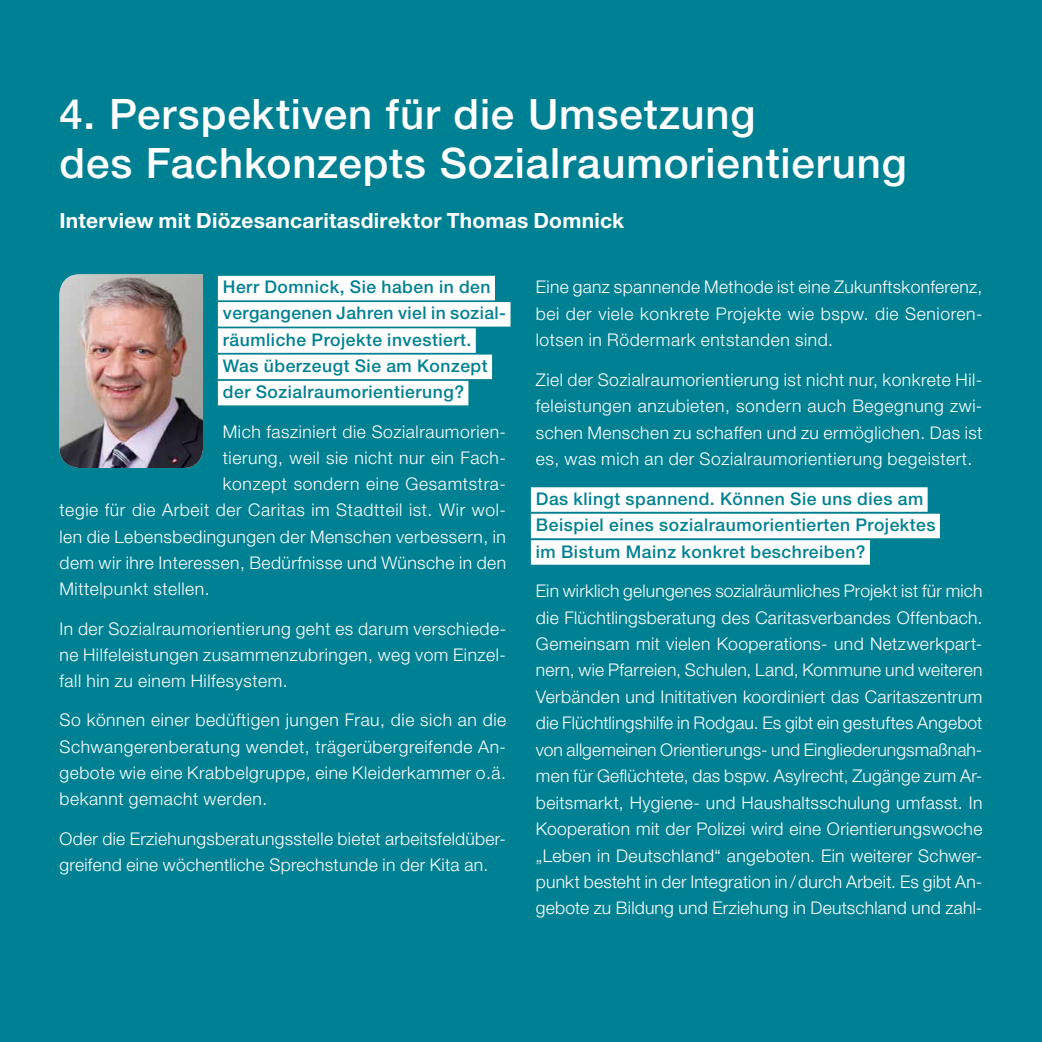
<style>
.page{position:relative;width:1042px;height:1042px;background:#008193}
.page>*{position:absolute;margin:0;border:0;box-sizing:border-box;transform-origin:0 0}
.t1{font:500 42px/49px "Helvetica Neue LT Std";letter-spacing:.02em;color:#fff}
.t2{font:700 21px "Helvetica Neue LT Std";letter-spacing:.01em;color:#fff}
.t3{font:300 17.5px/26.4px "Helvetica Neue LT Std";letter-spacing:.03em;color:#fff;text-align:justify}
.t4{font:500 17.5px/26.2px "Helvetica Neue LT Std";letter-spacing:.03em;color:#008193}
</style>
<div class="page">
<div style="left:218px;top:276px;width:277px;height:24px;background:#fff"></div>
<div style="left:218px;top:302px;width:292px;height:25px;background:#fff"></div>
<div style="left:218px;top:328px;width:258px;height:25px;background:#fff"></div>
<div style="left:218px;top:355px;width:274px;height:24px;background:#fff"></div>
<div style="left:218px;top:381px;width:250px;height:24px;background:#fff"></div>
<div style="left:531px;top:487px;width:396px;height:25px;background:#fff"></div>
<div style="left:531px;top:514px;width:409px;height:24px;background:#fff"></div>
<div style="left:531px;top:540px;width:339px;height:25px;background:#fff"></div>
<img style="left:60px;top:274px;width:143px;height:194px">
<h1 class="t1" style="left:60px;top:89px;width:849px">4. Perspektiven für die Umsetzung<br>des Fachkonzepts Sozialraumorientierung</h1>
<p class="t2" style="left:60px;top:207px;width:566px">Interview mit Diözesancaritasdirektor Thomas Domnick</p>
<p class="t4" style="left:223px;top:274px;width:285px">Herr Domnick, Sie haben in den vergangenen Jahren viel in sozial&shy;räumliche Projekte investiert.<br>Was überzeugt Sie am Konzept der Sozialraumorientierung?</p>
<p class="t3" style="left:223px;top:418px;width:285px">Mich fasziniert die Sozialraumorien-</p>
<p class="t3" style="left:223px;top:444px;width:285px">tierung, weil sie nicht nur ein Fach-</p>
<p class="t3" style="left:223px;top:470px;width:285px">konzept sondern eine Gesamtstra-</p>
<p class="t3" style="left:60px;top:496px;width:448px">tegie für die Arbeit der Caritas im Stadtteil ist. Wir wol-</p>
<p class="t3" style="left:60px;top:523px;width:448px">len die Lebensbedingungen der Menschen verbessern, in</p>
<p class="t3" style="left:60px;top:549px;width:448px">dem wir ihre Interessen, Bedürfnisse und Wünsche in den</p>
<p class="t3" style="left:60px;top:575px;width:152px">Mittelpunkt stellen.</p>
<p class="t3" style="left:60px;top:615px;width:448px">In der Sozialraumorientierung geht es darum verschiede&shy;ne Hilfeleistungen zusammenzubringen, weg vom Einzel&shy;fall hin zu einem Hilfesystem.</p>
<p class="t3" style="left:60px;top:707px;width:448px">So können einer bedüftigen jungen Frau, die sich an die Schwangerenberatung wendet, trägerübergreifende An&shy;gebote wie eine Krabbelgruppe, eine Kleiderkammer o.ä. bekannt gemacht werden.</p>
<p class="t3" style="left:60px;top:825px;width:448px">Oder die Erziehungsberatungsstelle bietet arbeitsfeldüber&shy;greifend eine wöchentliche Sprechstunde in der Kita an.</p>
<p class="t3" style="left:536px;top:273px;width:448px">Eine ganz spannende Methode ist eine Zukunftskonferenz, bei der viele konkrete Projekte wie bspw. die Senioren&shy;lotsen in Rödermark entstanden sind.</p>
<p class="t3" style="left:536px;top:366px;width:448px">Ziel der Sozialraumorientierung ist nicht nur, konkrete Hil&shy;feleistungen anzubieten, sondern auch Begegnung zwi&shy;schen Menschen zu schaffen und zu ermöglichen. Das ist es, was mich an der Sozialraumorientierung begeistert.</p>
<p class="t4" style="left:536px;top:485px;width:401px">Das klingt spannend. Können Sie uns dies am<br>Beispiel eines sozialraumorientierten Projektes im Bistum Mainz konkret beschreiben?</p>
<p class="t3" style="left:536px;top:577px;width:448px">Ein wirklich gelungenes sozialräumliches Projekt ist für mich die Flüchtlingsberatung des Caritasverbandes Offenbach.<br>Gemeinsam mit vielen Kooperations- und Netzwerkpart&shy;nern, wie Pfarreien, Schulen, Land, Kommune und weiteren Verbänden und Inititativen koordiniert das Caritaszentrum die Flüchtlingshilfe in Rodgau. Es gibt ein gestuftes Angebot von allgemeinen Orientierungs- und Eingliederungsmaßnah&shy;men für Geflüchtete, das bspw. Asylrecht, Zugänge zum Ar&shy;beitsmarkt, Hygiene- und Haushaltsschulung umfasst. In Kooperation mit der Polizei wird eine Orientierungswoche „Leben in Deutschland“ angeboten. Ein weiterer Schwer&shy;punkt besteht in der Integration in /durch Arbeit. Es gibt An&shy;gebote zu Bildung und Erziehung in Deutschland und zahl-</p>
</div>
